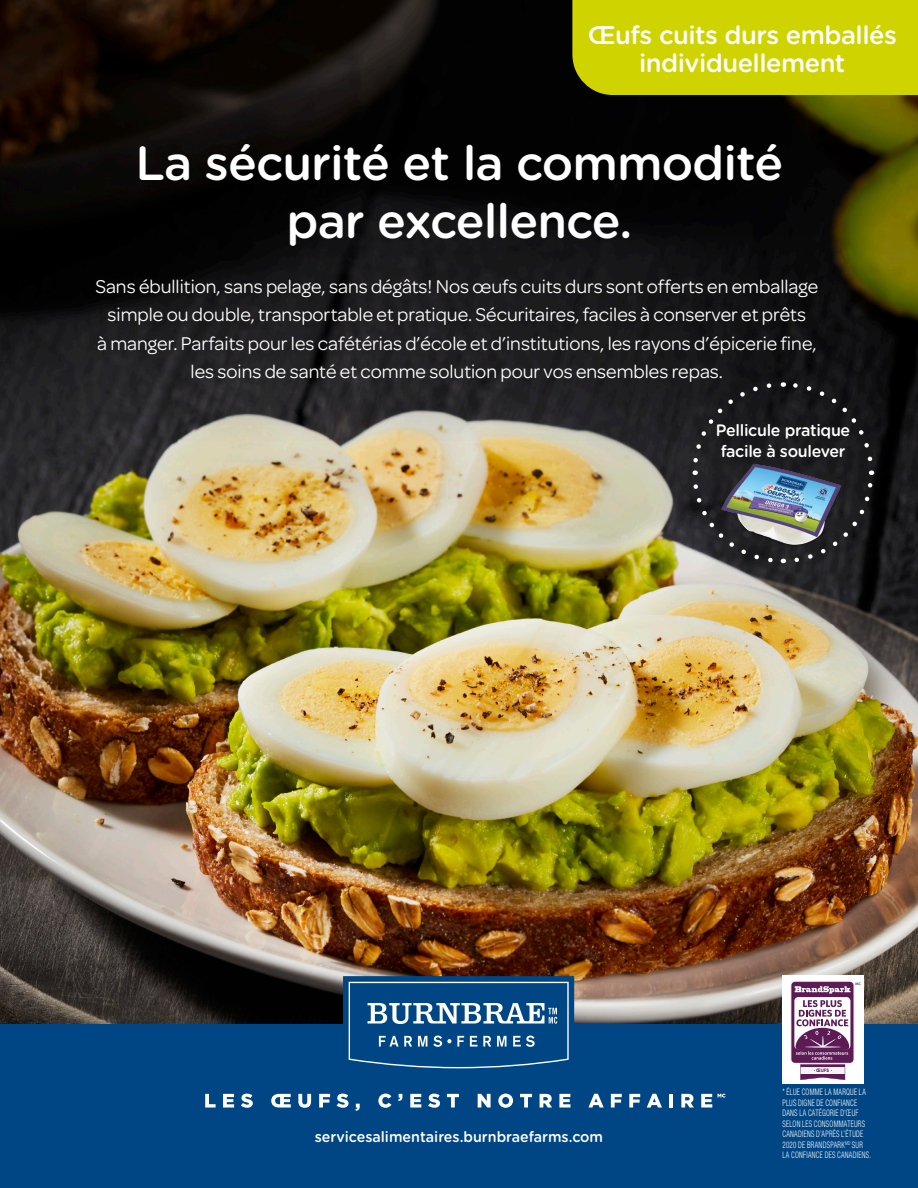
<style>
.page{position:relative;width:918px;height:1188px;background:#fff}
.page>*{position:absolute;margin:0;border:0;box-sizing:border-box;transform-origin:0 0}
.t1{font:500 48px/58.1px "Gotham Rounded";letter-spacing:-.02em;color:#fff;text-align:center}
.t2{font:500 25.5px/28.2px "Gotham Rounded";letter-spacing:-.02em;color:#fff;text-align:center}
.t3{font:19.65px/28.3px "Omnes";color:#fff;text-align:center}
.t4{font:500 16.5px/21px "Gotham Rounded";letter-spacing:-.02em;color:#fff}
.t5{font:500 15px "Gotham Rounded";color:#fff;scale:.95 1}
.t6{font:300 condensed 9px/10.5px "Helvetica Neue LT Std";letter-spacing:.04em;color:#fff;scale:.78 1}
.t7{font:700 4.8px "Gotham";color:#5c1b55;scale:.86 1}
</style>
<div class="page">
<img style="left:0;top:441px;width:918px;height:583px">
<svg style="left:0;top:0;width:918px;height:441px;background:#18160f"></svg>
<div style="left:0;top:1024px;width:918px;height:164px;background:#004684"></div>
<div style="left:89px;top:271px;width:736px;height:117px;background:#231f20;opacity:.75"></div>
<svg style="left:792px;top:471px;width:84px;height:94px;background:#222224"></svg>
<svg style="left:783px;top:380px;width:92px;height:84px;background:#1c1c1e"></svg>
<svg style="left:690px;top:380px;width:84px;height:95px;background:#202023"></svg>
<svg style="left:691px;top:481px;width:93px;height:85px;background:#3c3c3f"></svg>
<img style="left:719px;top:452px;width:124px;height:96px">
<svg style="left:205px;top:1094px;width:11px;height:14px"></svg>
<svg style="left:223px;top:1094px;width:11px;height:14px"></svg>
<svg style="left:241px;top:1094px;width:12px;height:14px"></svg>
<svg style="left:271px;top:1094px;width:20px;height:14px"></svg>
<svg style="left:298px;top:1094px;width:13px;height:14px"></svg>
<svg style="left:319px;top:1094px;width:11px;height:14px"></svg>
<svg style="left:337px;top:1094px;width:12px;height:14px"></svg>
<svg style="left:355px;top:1104px;width:5px;height:7px"></svg>
<svg style="left:378px;top:1094px;width:13px;height:14px"></svg>
<svg style="left:398px;top:1094px;width:4px;height:7px"></svg>
<svg style="left:410px;top:1094px;width:11px;height:14px"></svg>
<svg style="left:428px;top:1094px;width:12px;height:14px"></svg>
<svg style="left:447px;top:1094px;width:12px;height:14px"></svg>
<svg style="left:478px;top:1094px;width:13px;height:14px"></svg>
<svg style="left:498px;top:1094px;width:15px;height:14px"></svg>
<svg style="left:520px;top:1094px;width:12px;height:14px"></svg>
<svg style="left:540px;top:1094px;width:12px;height:14px"></svg>
<svg style="left:559px;top:1094px;width:12px;height:14px"></svg>
<svg style="left:588px;top:1094px;width:16px;height:14px"></svg>
<svg style="left:611px;top:1094px;width:11px;height:14px"></svg>
<svg style="left:629px;top:1094px;width:11px;height:14px"></svg>
<svg style="left:647px;top:1094px;width:15px;height:14px"></svg>
<hr style="left:669px;top:1094px;width:4px;height:14px;background:#fff">
<svg style="left:681px;top:1094px;width:13px;height:14px"></svg>
<svg style="left:701px;top:1094px;width:11px;height:14px"></svg>
<svg style="left:718px;top:1094px;width:8px;height:4px"></svg>
<svg style="left:343px;top:976px;width:231px;height:93px"></svg>
<div style="left:572px;top:0;width:346px;height:95px;background:#cfd400"></div>
<div style="left:782px;top:976px;width:82px;height:108px;background:#fff"></div>
<svg style="left:790px;top:981px;width:71px;height:99px"></svg>
<p class="t2" style="left:588px;top:19px;width:311px">Œufs cuits durs emballés individuellement</p>
<p class="t1" style="left:136px;top:132px;width:649px">La sécurité et la commodité par excellence.</p>
<p class="t3" style="left:95px;top:271px;width:724px">Sans ébullition, sans pelage, sans dégâts! Nos œufs cuits durs sont offerts en emballage simple ou double, transportable et pratique. Sécuritaires, faciles à conserver et prêts<br>à manger. Parfaits pour les cafétérias d’école et d’institutions, les rayons d’épicerie fine, les soins de santé et comme solution pour vos ensembles repas.</p>
<p class="t4" style="left:716px;top:419px;width:136px">Pellicule pratique facile à soulever</p>
<p class="t5" style="left:315px;top:1126px;width:305px">servicesalimentaires.burnbraefarms.com</p>
<p class="t7" style="left:816px;top:1068px;width:17px">ŒUFS</p>
<p class="t6" style="left:782px;top:1087px;width:115px">* ÉLUE COMME LA MARQUE LA<br>PLUS DIGNE DE CONFIANCE<br>DANS LA CATÉGORIE D’ŒUF<br>SELON LES CONSOMMATEURS<br>CANADIENS D’APRÈS L’ÉTUDE<br>2020 DE BRANDSPARK<sup>MD</sup> SUR<br>LA CONFIANCE DES CANADIENS.</p>
</div>
